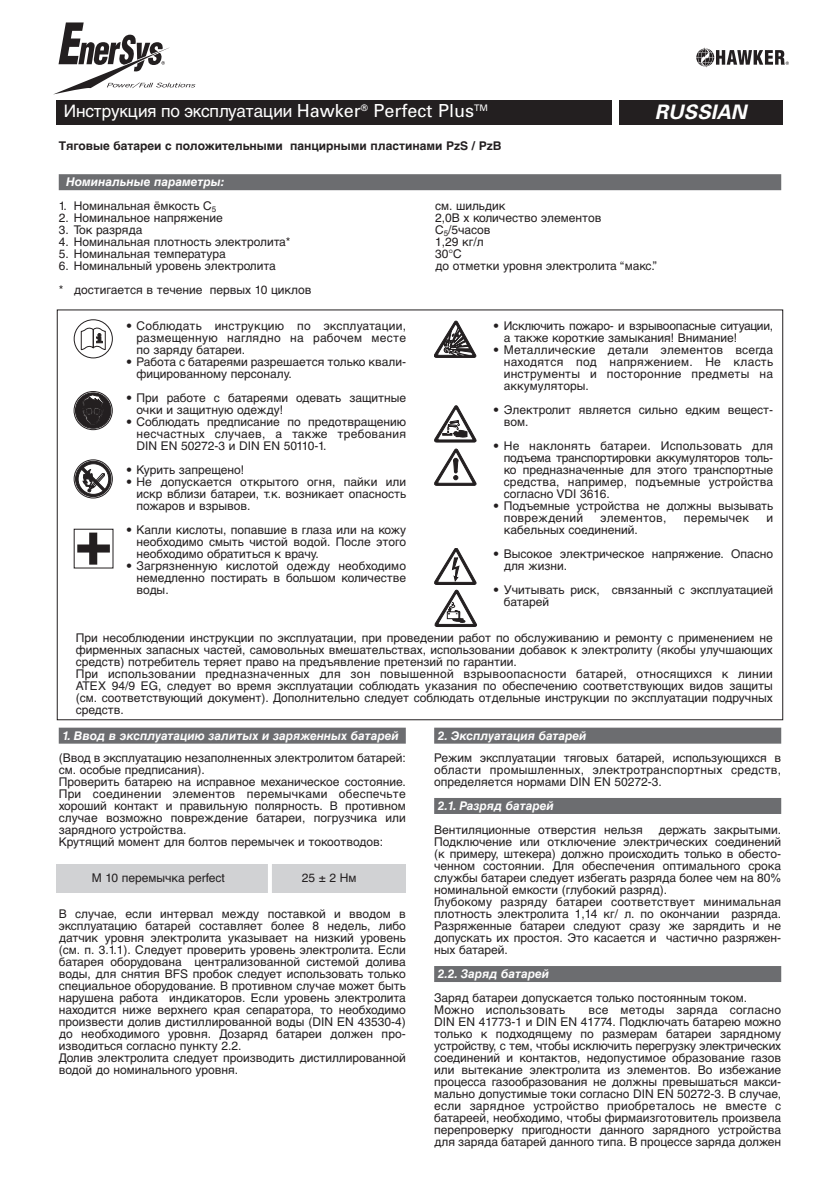
<style>
.page{position:relative;width:840px;height:1191px;background:#fff}
.page>*{position:absolute;margin:0;border:0;box-sizing:border-box;transform-origin:0 0}
.t1{font:italic 700 20px "Univers";letter-spacing:.005em;color:#fff}
.t2{font:17.2px "Ladoga Russian";letter-spacing:-.015em;color:#fff}
.t3{font:12px/12px "Helvetica Cyr Upright";color:#231f20}
.t4{font:12px "Helvetica Cyr Bold Inclined";color:#fff}
.t5{font:700 12px "Helvetica Cyr";color:#231f20}
.t6{font:12px "Helvetica Cyr Upright";letter-spacing:.02em;color:#231f20}
.s1{font-family:"Univers";font-size:18px}
</style>
<div class="page">
<div style="left:57px;top:864px;width:348px;height:28px;background:#d1d2d4"></div>
<hr style="left:268px;top:860px;width:4px;height:34px;background:#fff">
<svg style="left:53px;top:22px;width:142px;height:73px"></svg>
<svg style="left:696px;top:47px;width:92px;height:20px"></svg>
<div style="left:57px;top:101px;width:725px;height:24px;background:#231f20"></div>
<div style="left:59px;top:174px;width:721px;height:16px;background:#6c6d70"></div>
<div style="left:74px;top:319px;width:39px;height:39px;border:1px solid #231f20;border-radius:50%"></div>
<svg style="left:80px;top:327px;width:26px;height:23px"></svg>
<svg style="left:74px;top:391px;width:38px;height:39px"></svg>
<div style="left:74px;top:391px;width:38px;height:39px;border:1px solid #231f20;border-radius:50%"></div>
<div style="left:75px;top:393px;width:36px;height:35px;background:#231f20;border-radius:50%"></div>
<div style="left:75px;top:393px;width:36px;height:35px;border:1px solid #231f20;border-radius:50%"></div>
<svg style="left:82px;top:395px;width:22px;height:29px"></svg>
<svg style="left:74px;top:460px;width:38px;height:38px"></svg>
<div style="left:74px;top:460px;width:38px;height:38px;border:1px solid #231f20;border-radius:50%"></div>
<div style="left:75px;top:461px;width:36px;height:35px;background:#231f20;border-radius:50%"></div>
<div style="left:75px;top:461px;width:36px;height:36px;border:1px solid #231f20;border-radius:50%"></div>
<svg style="left:78px;top:464px;width:31px;height:30px"></svg>
<div style="left:78px;top:463px;width:31px;height:31px;border:1px solid #231f20;border-radius:50%"></div>
<svg style="left:81px;top:467px;width:24px;height:25px"></svg>
<svg style="left:77px;top:532px;width:33px;height:32px"></svg>
<svg style="left:434px;top:448px;width:42px;height:37px"></svg>
<svg style="left:434px;top:321px;width:42px;height:36px"></svg>
<svg style="left:434px;top:405px;width:42px;height:37px"></svg>
<svg style="left:434px;top:548px;width:43px;height:79px"></svg>
<div style="left:59px;top:727px;width:346px;height:16px;background:#6c6d70"></div>
<div style="left:434px;top:727px;width:346px;height:16px;background:#6c6d70"></div>
<div style="left:434px;top:798px;width:346px;height:16px;background:#6c6d70"></div>
<div style="left:434px;top:966px;width:346px;height:16px;background:#6c6d70"></div>
<div style="left:612px;top:95px;width:6px;height:42px;background:#fff"></div>
<h2 class="t2" style="left:64px;top:101px;width:425px">Instrukciå po qkspluatacii <span class="s1">Hawker</span><sup>®</sup> <span class="s1">Perfect Plus</span><sup>TM</sup></h2>
<h1 class="t1" style="left:654px;top:105px;width:93px">RUSSIAN</h1>
<p class="t5" style="left:59px;top:141px;width:444px">Тяговые батареи с положительными панцирными пластинами PzS / PzB</p>
<p class="t4" style="left:66px;top:177px;width:160px">Номинальные параметры:</p>
<p class="t3" style="left:59px;top:201px;width:159px">1. Номинальная ёмкость С<sub>5</sub></p>
<p class="t3" style="left:435px;top:201px;width:72px">см. шильдик</p>
<p class="t3" style="left:59px;top:213px;width:165px">2. Номинальное напряжение</p>
<p class="t3" style="left:435px;top:213px;width:168px">2,0В x количество элементов</p>
<p class="t3" style="left:59px;top:225px;width:85px">3. Ток разряда</p>
<p class="t3" style="left:435px;top:225px;width:57px">C<sub>5</sub>/5часов</p>
<p class="t3" style="left:59px;top:237px;width:233px">4. Номинальная плотность электролита*</p>
<p class="t3" style="left:435px;top:237px;width:50px">1,29 кг/л</p>
<p class="t3" style="left:59px;top:249px;width:168px">5. Номинальная температура</p>
<p class="t3" style="left:435px;top:249px;width:28px">30°С</p>
<p class="t3" style="left:59px;top:261px;width:218px">6. Номинальный уровень электролита</p>
<p class="t3" style="left:435px;top:261px;width:224px">до отметки уровня электролита “макс.”</p>
<p class="t3" style="left:59px;top:285px;width:254px">* достигается в течение первых 10 циклов</p>
<p class="t3" style="left:136px;top:321px;width:271px;text-align:justify;text-indent:-11px">• Соблюдать инструкцию по эксплуатации, размещенную наглядно на рабочем месте по заряду батареи.</p>
<p class="t3" style="left:136px;top:357px;width:271px;text-indent:-11px">• Работа с батареями разрешается только квали&shy;фицированному персоналу.</p>
<p class="t3" style="left:136px;top:393px;width:271px;text-indent:-11px">• При работе с батареями одевать защитные очки и защитную одежду!</p>
<p class="t3" style="left:136px;top:417px;width:271px;text-align:justify;text-indent:-11px">• Соблюдать предписание по предотвращению несчастных случаев, а также требования DIN EN 50272-3 и DIN EN 50110-1.</p>
<p class="t3" style="left:126px;top:465px;width:120px">• Курить запрещено!</p>
<p class="t3" style="left:136px;top:477px;width:271px;text-align:justify;text-indent:-11px">• Не допускается открытого огня, пайки или искр вблизи батареи, т.к. возникает опасность пожаров и взрывов.</p>
<p class="t3" style="left:136px;top:525px;width:271px;text-align:justify;text-indent:-11px">• Капли кислоты, попавшие в глаза или на кожу необходимо смыть чистой водой. После этого необходимо обратиться к врачу.</p>
<p class="t3" style="left:136px;top:561px;width:271px;text-align:justify;text-indent:-11px">• Загрязненную кислотой одежду необходимо немедленно постирать в большом количестве воды.</p>
<p class="t3" style="left:503px;top:321px;width:271px;text-indent:-11px">• Исключить пожаро- и взрывоопасные ситуации, а также короткие замыкания! Внимание!</p>
<p class="t3" style="left:503px;top:345px;width:271px;text-align:justify;text-indent:-11px">• Металлические детали элементов всегда находятся под напряжением. Не класть инструменты и посторонние предметы на аккумуляторы.</p>
<p class="t3" style="left:503px;top:405px;width:271px;text-indent:-11px">• Электролит является сильно едким вещест&shy;вом.</p>
<p class="t3" style="left:503px;top:441px;width:271px;text-align:justify;text-indent:-11px">• Не наклонять батареи. Использовать для подъема транспортировки аккумуляторов толь&shy;ко предназначенные для этого транспортные средства, например, подъемные устройства согласно VDI 3616.</p>
<p class="t3" style="left:503px;top:501px;width:271px;text-indent:-11px">• Подъемные устройства не должны вызывать повреждений</p>
<p class="t6" style="left:600px;top:513px;width:67px">элементов,</p>
<p class="t6" style="left:683px;top:513px;width:67px">перемычек</p>
<p class="t3" style="left:766px;top:513px;width:8px">и</p>
<p class="t3" style="left:503px;top:525px;width:135px">кабельных соединений.</p>
<p class="t3" style="left:503px;top:549px;width:271px;text-indent:-11px">• Высокое электрическое напряжение. Опасно для жизни.</p>
<p class="t3" style="left:503px;top:585px;width:271px;text-indent:-11px">• Учитывать риск, связанный с эксплуатацией батарей</p>
<p class="t3" style="left:76px;top:633px;width:698px">При несоблюдении инструкции по эксплуатации, при проведении работ по обслуживанию и ремонту с применением не фирменных запасных частей, самовольных вмешательствах, использовании добавок к электролиту (якобы улучшающих средств) потребитель теряет право на предъявление претензий по гарантии.<br>При использовании предназначенных для зон повышенной взрывоопасности батарей, относящихся к линии ATEX 94/9 EG, следует во время эксплуатации соблюдать указания по обеспечению соответствующих видов защиты (см. соответствующий документ). Дополнительно следует соблюдать отдельные инструкции по эксплуатации подручных средств.</p>
<p class="t4" style="left:62px;top:731px;width:338px">1. Ввод в эксплуатацию залитых и заряженных батарей</p>
<p class="t3" style="left:59px;top:753px;width:348px">(Ввод в эксплуатацию незаполненных электролитом батарей: см. особые предписания).<br>Проверить батарею на исправное механическое состояние.<br>При соединении элементов перемычками обеспечьте хороший контакт и правильную полярность. В противном случае возможно повреждение батареи, погрузчика или зарядного устройства.<br>Крутящий момент для болтов перемычек и токоотводов:</p>
<p class="t3" style="left:92px;top:873px;width:135px">M 10 перемычка perfect</p>
<p class="t3" style="left:301px;top:873px;width:56px">25±2Нм</p>
<p class="t3" style="left:59px;top:909px;width:348px">В случае, если интервал между поставкой и вводом в эксплуатацию батарей составляет более 8 недель, либо датчик уровня электролита указывает на низкий уровень (см. п. 3.1.1). Следует проверить уровень электролита. Если батарея оборудована централизованной системой долива воды, для снятия BFS пробок следует использовать только специальное оборудование. В противном случае может быть нарушена работа индикаторов. Если уровень электролита находится ниже верхнего края сепаратора, то необходимо произвести долив дистиллированной воды (DIN EN 43530-4) до необходимого уровня. Дозаряд батареи должен про&shy;изводиться согласно пункту 2.2.<br>Долив электролита следует производить дистиллированной водой до номинального уровня.</p>
<p class="t4" style="left:437px;top:731px;width:150px">2. Эксплуатация батарей</p>
<p class="t3" style="left:434px;top:753px;width:348px;text-align:justify">Режим эксплуатации тяговых батарей, использующихся в области промышленных, электротранспортных средств, определяется нормами DIN EN 50272-3.</p>
<p class="t4" style="left:437px;top:801px;width:117px">2.1. Разряд батарей</p>
<p class="t3" style="left:434px;top:825px;width:210px">Вентиляционные отверстия нельзя</p>
<p class="t3" style="left:434px;top:825px;width:348px;text-indent:224px">держать закрытыми.<br>Подключение или отключение электрических соединений (к примеру, штекера) должно происходить только в обесто&shy;ченном состоянии. Для обеспечения оптимального срока службы батареи следует избегать разряда более чем на 80% номинальной емкости (глубокий разряд).<br>Глубокому разряду батареи соответствует минимальная плотность электролита 1,14 кг/ л. по окончании разряда.<br>Разряженные батареи следуют сразу же зарядить и не допускать их простоя. Это касается и частично разряжен&shy;ных батарей.</p>
<p class="t4" style="left:437px;top:969px;width:113px">2.2. Заряд батарей</p>
<p class="t3" style="left:434px;top:993px;width:314px">Заряд батареи допускается только постоянным током.<br>Можно использовать</p>
<p class="t3" style="left:434px;top:1005px;width:348px;text-align:justify;text-indent:154px">все методы заряда согласно DIN EN 41773-1 и DIN EN 41774. Подключать батарею можно только к подходящему по размерам батареи зарядному устройству, с тем, чтобы исключить перегрузку электрических соединений и контактов, недопустимое образование газов или вытекание электролита из элементов. Во избежание процесса газообразования не должны превышаться макси&shy;мально допустимые токи согласно DIN EN 50272-3. В случае, если зарядное устройство приобреталось не вместе с батареей, необходимо, чтобы фирмаизготовитель произвела перепроверку пригодности данного зарядного устройства для заряда батарей данного типа. В процессе заряда должен</p>
</div>
